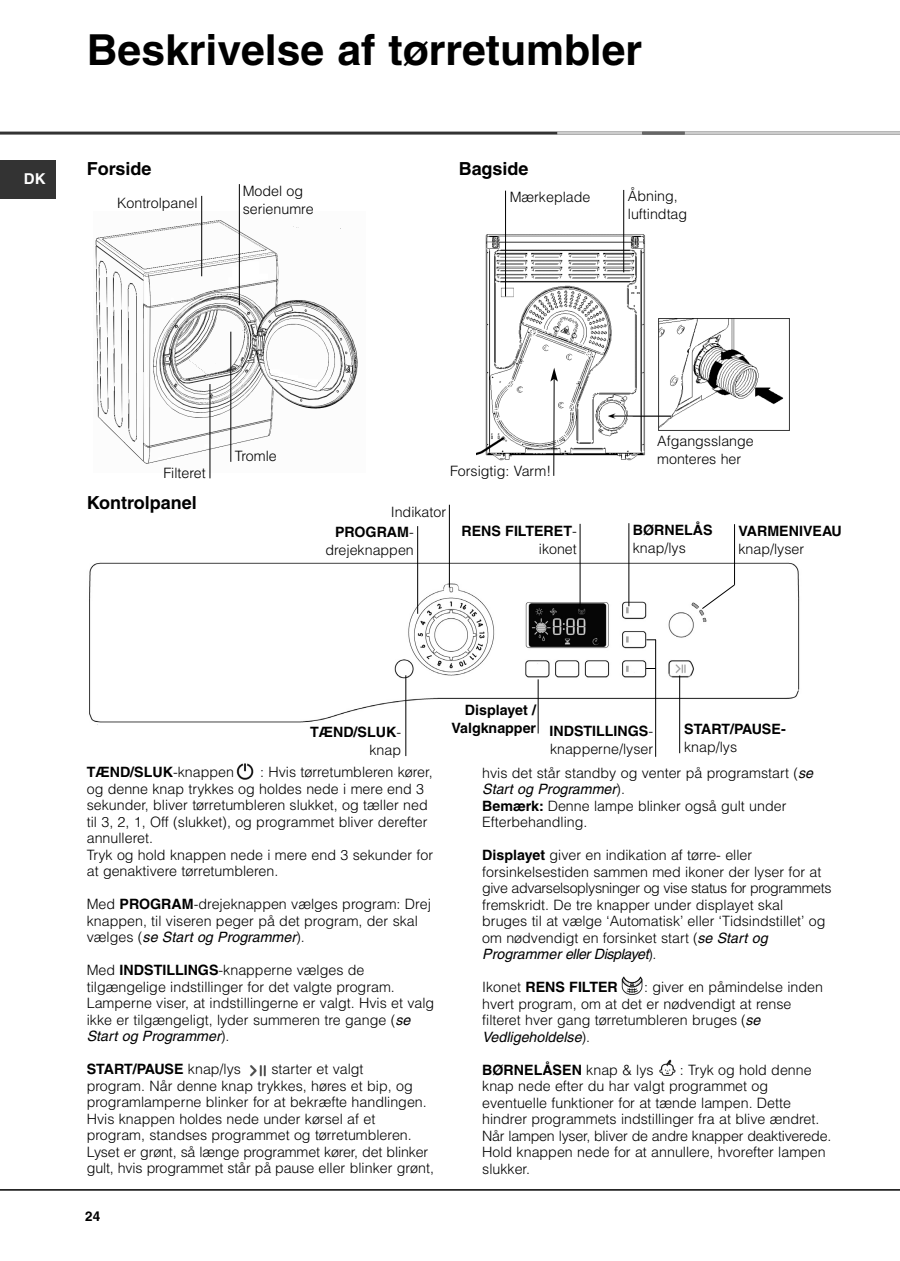
<style>
.page{position:relative;width:900px;height:1261px;background:#fff}
.page>*{position:absolute;margin:0;border:0;box-sizing:border-box;transform-origin:0 0}
.t1{font:700 42.75px "Helvetica";color:#000}
.t2{font:700 18px "Helvetica";color:#000}
.t3{font:700 15px "Helvetica";color:#fff}
.t4{font:300 14.25px/16.5px "Helvetica";color:#000}
.t5{font:700 14.25px/18px "Helvetica";color:#000;text-align:right}
.t6{font:700 13.5px "Helvetica";color:#000}
.s1{font-weight:700}
.s2{font-weight:300}
.s3{font-weight:400;font-style:italic}
</style>
<div class="page">
<hr style="left:0;top:1189px;width:900px;height:1px;background:#000">
<hr style="left:0;top:132px;width:900px;height:3px;background:#333">
<div style="left:0;top:161px;width:56px;height:38px;background:#333"></div>
<hr style="left:557px;top:132px;width:85px;height:3px;background:#ccc">
<hr style="left:642px;top:132px;width:43px;height:3px;background:#666">
<hr style="left:685px;top:132px;width:215px;height:3px;background:#ccc">
<img style="left:89px;top:559px;width:711px;height:166px">
<img style="left:622px;top:977px;width:20px;height:17px">
<img style="left:237px;top:764px;width:17px;height:16px">
<img style="left:250px;top:1065px;width:16px;height:11px">
<hr style="left:406px;top:675px;width:1px;height:81px;background:#000">
<hr style="left:417px;top:526px;width:1px;height:88px;background:#000">
<hr style="left:538px;top:679px;width:1px;height:54px;background:#000">
<hr style="left:629px;top:523px;width:1px;height:83px;background:#000">
<hr style="left:734px;top:524px;width:1px;height:61px;background:#000">
<hr style="left:679px;top:675px;width:1px;height:78px;background:#000">
<hr style="left:580px;top:524px;width:1px;height:83px;background:#000">
<hr style="left:449px;top:505px;width:1px;height:83px;background:#000">
<hr style="left:655px;top:640px;width:1px;height:117px;background:#000">
<img style="left:660px;top:1059px;width:15px;height:16px">
<img style="left:95px;top:212px;width:263px;height:261px">
<hr style="left:201px;top:196px;width:1px;height:80px;background:#000">
<hr style="left:231px;top:332px;width:1px;height:130px;background:#000">
<hr style="left:239px;top:184px;width:1px;height:121px;background:#000">
<hr style="left:210px;top:384px;width:1px;height:94px;background:#000">
<img style="left:477px;top:233px;width:313px;height:228px">
<svg style="left:550px;top:131px;width:8px;height:345px"></svg>
<hr style="left:623px;top:190px;width:1px;height:82px;background:#000">
<hr style="left:505px;top:191px;width:1px;height:105px;background:#000">
<svg style="left:702px;top:584px;width:33px;height:25px"></svg>
<p class="t3" style="left:24px;top:174px;width:23px">DK</p>
<h1 class="t1" style="left:87px;top:35px;width:557px">Beskrivelse af tørretumbler</h1>
<p class="t2" style="left:87px;top:162px;width:66px">Forside</p>
<p class="t2" style="left:459px;top:162px;width:71px">Bagside</p>
<p class="t4" style="left:117px;top:196px;width:82px">Kontrolpanel</p>
<p class="t4" style="left:243px;top:184px;width:72px;line-height:18px">Model og serienumre</p>
<p class="t4" style="left:510px;top:190px;width:82px">Mærkeplade</p>
<p class="t4" style="left:628px;top:188px;width:61px;line-height:18px">Åbning, luftindtag</p>
<p class="t4" style="left:163px;top:466px;width:44px">Filteret</p>
<p class="t2" style="left:87px;top:496px;width:111px">Kontrolpanel</p>
<p class="t4" style="left:235px;top:449px;width:43px">Tromle</p>
<p class="t4" style="left:450px;top:464px;width:103px">Forsigtig: Varm!</p>
<p class="t4" style="left:391px;top:505px;width:57px">Indikator</p>
<p class="t4" style="left:325px;top:525px;width:90px;line-height:18px;text-align:right"><span class="s1">PROGRAM&shy;</span>drejeknappen</p>
<p class="t5" style="left:461px;top:523px;width:117px">RENS FILTERET&shy;<span class="s2">ikonet</span></p>
<p class="t4" style="left:657px;top:433px;width:98px;line-height:18px">Afgangsslange monteres her</p>
<p class="t5" style="left:633px;top:523px;width:81px">BØRNELÅS</p>
<p class="t4" style="left:633px;top:541px;width:55px">knap/lys</p>
<p class="t5" style="left:738px;top:523px;width:105px">VARMENIVEAU</p>
<p class="t4" style="left:738px;top:542px;width:67px">knap/lyser</p>
<p class="t5" style="left:310px;top:724px;width:93px">TÆND/SLUK&shy;<span class="s2">knap</span></p>
<p class="t5" style="left:451px;top:702px;width:86px">Displayet /<br>Valgknapper</p>
<p class="t4" style="left:549px;top:723px;width:105px;line-height:18px"><span class="s1">INDSTILLINGS&shy;</span>knapperne/lyser</p>
<p class="t5" style="left:684px;top:722px;width:103px">START/PAUSE-</p>
<p class="t4" style="left:684px;top:740px;width:55px">knap/lys</p>
<p class="t5" style="left:87px;top:764px;width:149px">TÆND/SLUK<span class="s2">-knappen</span></p>
<p class="t4" style="left:87px;top:765px;width:348px;text-indent:173px">: Hvis tørretumbleren kører, og denne knap trykkes og holdes nede i mere end 3 sekunder, bliver tørretumbleren slukket, og tæller ned til 3, 2, 1, Off (slukket), og programmet bliver derefter annulleret.<br>Tryk og hold knappen nede i mere end 3 sekunder for at genaktivere tørretumbleren.</p>
<p class="t4" style="left:87px;top:897px;width:346px">Med <span class="s1">PROGRAM</span>-drejeknappen vælges program: Drej knappen, til viseren peger på det program, der skal vælges (<span class="s3">se Start og Programmer</span>).</p>
<p class="t4" style="left:87px;top:963px;width:349px">Med <span class="s1">INDSTILLINGS</span>-knapperne vælges de tilgængelige indstillinger for det valgte program.<br>Lamperne viser, at indstillingerne er valgt. Hvis et valg ikke er tilgængeligt, lyder summeren tre gange (<span class="s3">se Start og Programmer</span>).</p>
<p class="t5" style="left:87px;top:1061px;width:156px">START/PAUSE <span class="s2">knap/lys</span></p>
<p class="t4" style="left:87px;top:1062px;width:349px;text-indent:185px">starter et valgt<br>program. Når denne knap trykkes, høres et bip, og programlamperne blinker for at bekræfte handlingen.<br>Hvis knappen holdes nede under kørsel af et program, standses programmet og tørretumbleren.<br>Lyset er grønt, så længe programmet kører, det blinker gult, hvis programmet står på pause eller blinker grønt,</p>
<p class="t4" style="left:482px;top:765px;width:332px">hvis det står standby og venter på programstart (<span class="s3">se Start og Programmer</span>).<br><span class="s1">Bemærk:</span> Denne lampe blinker også gult under Efterbehandling.</p>
<p class="t4" style="left:482px;top:848px;width:351px"><span class="s1">Displayet</span> giver en indikation af tørre- eller forsinkelsestiden sammen med ikoner der lyser for at give advarselsoplysninger og vise status for programmets fremskridt. De tre knapper under displayet skal bruges til at vælge ‘Automatisk’ eller ‘Tidsindstillet’ og om nødvendigt en forsinket start (<span class="s3">se Start og Programmer eller Displayet</span>).</p>
<p class="t5" style="left:482px;top:979px;width:137px"><span class="s2">Ikonet</span> RENS FILTER</p>
<p class="t4" style="left:482px;top:980px;width:342px;text-indent:162px">: giver en påmindelse inden hvert program, om at det er nødvendigt at rense filteret hver gang tørretumbleren bruges (<span class="s3">se Vedligeholdelse</span>).</p>
<p class="t5" style="left:482px;top:1062px;width:173px">BØRNELÅSEN <span class="s2">knap &amp; lys</span></p>
<p class="t4" style="left:482px;top:1062px;width:351px;text-indent:198px">: Tryk og hold denne knap nede efter du har valgt programmet og eventuelle funktioner for at tænde lampen. Dette hindrer programmets indstillinger fra at blive ændret.<br>Når lampen lyser, bliver de andre knapper deaktiverede.<br>Hold knappen nede for at annullere, hvorefter lampen slukker.</p>
<p class="t6" style="left:85px;top:1211px;width:17px">24</p>
</div>
